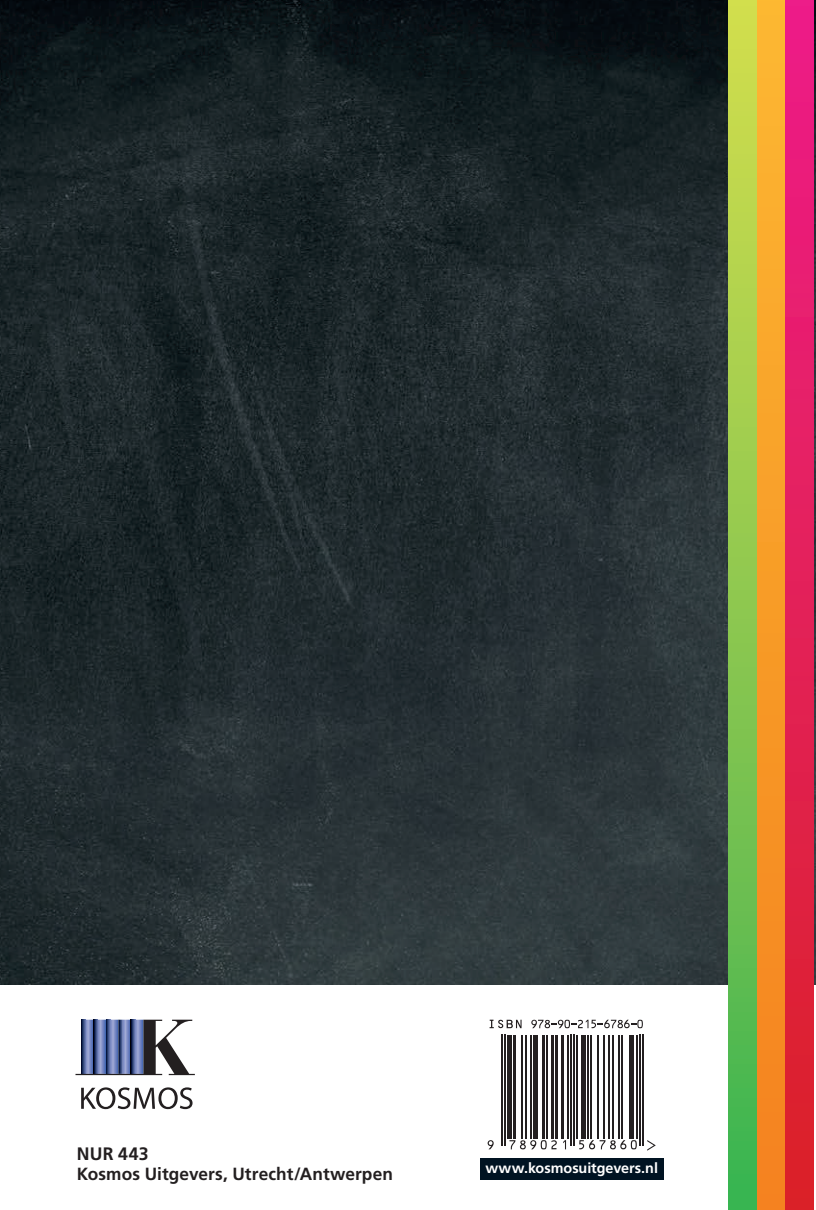
<style>
.page{position:relative;width:816px;height:1210px;background:#fff}
.page>*{position:absolute;margin:0;border:0;box-sizing:border-box;transform-origin:0 0}
.t1{font:700 18px "Frutiger LT Std";letter-spacing:.015em;color:#231f20}
.t2{font:700 17.6px "Frutiger LT Std";letter-spacing:.005em;color:#231f20}
.t3{font:700 14.4px "Frutiger LT Std";letter-spacing:-.005em;color:#fff}
</style>
<div class="page">
<img style="left:0;top:0;width:815px;height:984px">
<div style="left:728px;top:0;width:28px;height:1209px;background:linear-gradient(to bottom,#d8de4d,#3fb351)"></div>
<div style="left:756px;top:0;width:29px;height:1209px;background:linear-gradient(to bottom,#fcb832,#f4811f)"></div>
<div style="left:785px;top:0;width:28px;height:1209px;background:linear-gradient(to bottom,#ed1c89,#da2227)"></div>
<svg style="left:81px;top:1087px;width:111px;height:21px"></svg>
<svg style="left:75px;top:1019px;width:120px;height:55px"></svg>
<div style="left:479px;top:1158px;width:184px;height:21px;background:#001322"></div>
<hr style="left:501px;top:1034px;width:1px;height:111px;background:#231f20">
<hr style="left:504px;top:1034px;width:1px;height:111px;background:#231f20">
<hr style="left:507px;top:1034px;width:4px;height:104px;background:#231f20">
<hr style="left:513px;top:1034px;width:3px;height:104px;background:#231f20">
<hr style="left:521px;top:1034px;width:1px;height:104px;background:#231f20">
<hr style="left:525px;top:1034px;width:1px;height:104px;background:#231f20">
<hr style="left:529px;top:1034px;width:2px;height:104px;background:#231f20">
<div style="left:532px;top:1034px;width:5px;height:104px;background:#231f20"></div>
<hr style="left:541px;top:1034px;width:3px;height:104px;background:#231f20">
<hr style="left:546px;top:1034px;width:1px;height:104px;background:#231f20">
<hr style="left:550px;top:1034px;width:3px;height:104px;background:#231f20">
<hr style="left:555px;top:1034px;width:3px;height:104px;background:#231f20">
<hr style="left:561px;top:1034px;width:3px;height:104px;background:#231f20">
<hr style="left:567px;top:1034px;width:1px;height:104px;background:#231f20">
<hr style="left:570px;top:1034px;width:1px;height:111px;background:#231f20">
<hr style="left:573px;top:1034px;width:1px;height:111px;background:#231f20">
<hr style="left:576px;top:1034px;width:1px;height:104px;background:#231f20">
<div style="left:580px;top:1034px;width:5px;height:104px;background:#231f20"></div>
<hr style="left:586px;top:1034px;width:2px;height:104px;background:#231f20">
<hr style="left:589px;top:1034px;width:2px;height:104px;background:#231f20">
<hr style="left:597px;top:1034px;width:1px;height:104px;background:#231f20">
<hr style="left:603px;top:1034px;width:1px;height:104px;background:#231f20">
<hr style="left:607px;top:1034px;width:2px;height:104px;background:#231f20">
<hr style="left:612px;top:1034px;width:1px;height:104px;background:#231f20">
<hr style="left:618px;top:1034px;width:1px;height:104px;background:#231f20">
<hr style="left:621px;top:1034px;width:1px;height:104px;background:#231f20">
<div style="left:628px;top:1034px;width:5px;height:104px;background:#231f20"></div>
<hr style="left:636px;top:1034px;width:1px;height:104px;background:#231f20">
<hr style="left:639px;top:1034px;width:1px;height:111px;background:#231f20">
<hr style="left:642px;top:1034px;width:1px;height:111px;background:#231f20">
<svg style="left:647px;top:1140px;width:8px;height:10px"></svg>
<svg style="left:489px;top:1019px;width:32px;height:8px"></svg>
<svg style="left:531px;top:1019px;width:111px;height:8px"></svg>
<svg style="left:487px;top:1140px;width:6px;height:8px"></svg>
<svg style="left:509px;top:1140px;width:47px;height:8px"></svg>
<svg style="left:579px;top:1140px;width:57px;height:8px"></svg>
<p class="t1" style="left:77px;top:1142px;width:73px">NUR 443</p>
<p class="t2" style="left:77px;top:1162px;width:317px">Kosmos Uitgevers, Utrecht/Antwerpen</p>
<p class="t3" style="left:485px;top:1159px;width:174px">www.kosmosuitgevers.nl</p>
</div>
